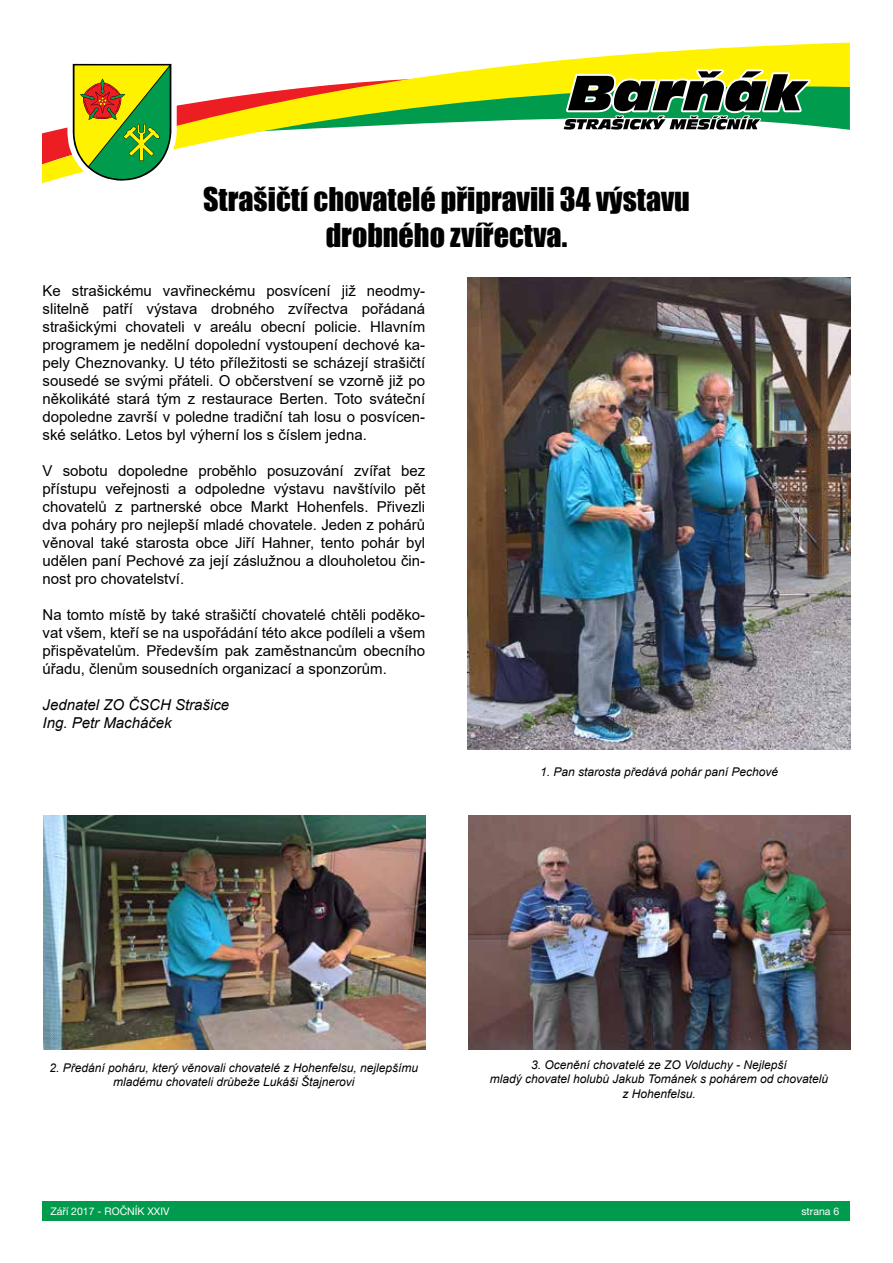
<style>
.page{position:relative;width:893px;height:1263px;background:#fff}
.page>*{position:absolute;margin:0;border:0;box-sizing:border-box;transform-origin:0 0}
.t1{font:30px/36px "Impact";color:#000;text-align:center}
.t2{font:15px/18px "Arial";color:#000;text-align:justify}
.t3{font:italic 15px/18px "Arial";color:#000}
.t4{font:italic 12px/14.4px "Arial";color:#000;text-align:center}
.t5{font:10.5px "Helvetica Neue LT Pro";color:#fff}
</style>
<div class="page">
<svg style="left:575px;top:43px;width:275px;height:16px;fill:#fff200"></svg>
<div style="left:42px;top:1201px;width:808px;height:19px;background:#009b4c"></div>
<svg style="left:42px;top:59px;width:808px;height:125px"></svg>
<img style="left:468px;top:277px;width:382px;height:473px">
<img style="left:43px;top:815px;width:383px;height:234px">
<img style="left:468px;top:815px;width:383px;height:234px">
<h1 class="t1" style="left:203px;top:180px;width:488px">Strašičtí chovatelé připravili 34 výstavu drobného zvířectva.</h1>
<p class="t2" style="left:43px;top:281px;width:384px">Ke strašickému vavřineckému posvícení již neodmy&shy;slitelně patří výstava drobného zvířectva pořádaná strašickými chovateli v areálu obecní policie. Hlavním programem je nedělní dopolední vystoupení dechové ka&shy;pely Cheznovanky. U této příležitosti se scházejí strašičtí sousedé se svými přáteli. O občerstvení se vzorně již po několikáté stará tým z restaurace Berten. Toto sváteční dopoledne završí v poledne tradiční tah losu o posvícen&shy;ské selátko. Letos byl výherní los s číslem jedna.</p>
<p class="t2" style="left:43px;top:461px;width:384px">V sobotu dopoledne proběhlo posuzování zvířat bez přístupu veřejnosti a odpoledne výstavu navštívilo pět chovatelů z partnerské obce Markt Hohenfels. Přivezli dva poháry pro nejlepší mladé chovatele. Jeden z pohárů věnoval také starosta obce Jiří Hahner, tento pohár byl udělen paní Pechové za její záslužnou a dlouholetou čin&shy;nost pro chovatelství.</p>
<p class="t2" style="left:43px;top:605px;width:384px">Na tomto místě by také strašičtí chovatelé chtěli poděko&shy;vat všem, kteří se na uspořádání této akce podíleli a všem přispěvatelům. Především pak zaměstnancům obecního úřadu, členům sousedních organizací a sponzorům.</p>
<p class="t3" style="left:43px;top:696px;width:188px">Jednatel ZO ČSCH Strašice<br>Ing. Petr Macháček</p>
<p class="t4" style="left:540px;top:765px;width:240px">1. Pan starosta předává pohár paní Pechové</p>
<p class="t4" style="left:49px;top:1060px;width:370px">2. Předání poháru, který věnovali chovatelé z Hohenfelsu, nejlepšímu mladému chovateli drůbeže Lukáši Štajnerovi</p>
<p class="t4" style="left:490px;top:1057px;width:340px">3. Ocenění chovatelé ze ZO Volduchy - Nejlepší<br>mladý chovatel holubů Jakub Tománek s pohárem od chovatelů z Hohenfelsu.</p>
<p class="t5" style="left:50px;top:1204px;width:121px">Září 2017 - ROČNÍK XXIV</p>
<p class="t5" style="left:801px;top:1204px;width:39px">strana 6</p>
</div>
